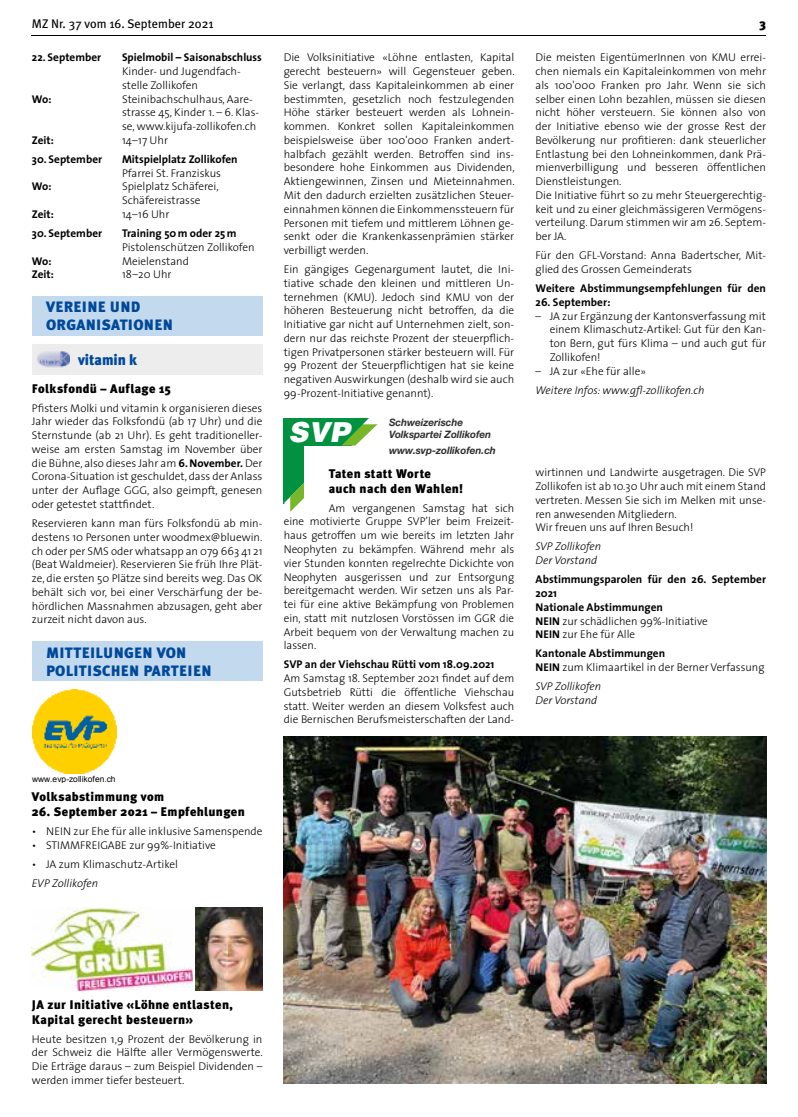
<style>
.page{position:relative;width:798px;height:1117px;background:#fff}
.page>*{position:absolute;margin:0;border:0;box-sizing:border-box;transform-origin:0 0}
.t1{font:italic 900 27.5px "Helvetica";color:#fff}
.t2{font:900 15px/18px "Meta Plus";color:#00489a}
.t3{font:900 15px "Meta Plus";color:#00489a;scale:.96 1}
.t4{font:900 12.5px/15px "Meta Plus";letter-spacing:.03em;color:#000}
.t5{font:12.5px "Meta Plus";color:#000}
.t6{font:300 11.25px/13.8px "The Sans";color:#000;text-align:justify}
.t7{font:700 11.25px/13.8px "The Sans";color:#000}
.t8{font:italic 300 11.25px/13.8px "The Sans";color:#000}
.t9{font:italic 700 10.25px/11.2px "Helvetica Neue";color:#2f2f2e}
.t10{font:8.5px "Arial";color:#000}
.s1{font-weight:700}
.s2{font-weight:300}
</style>
<div class="page">
<hr style="left:32px;top:35px;width:733px;height:1px;background:#000">
<div style="left:32px;top:641px;width:230px;height:39px;background:#c3daee"></div>
<img style="left:32px;top:907px;width:160px;height:82px">
<img style="left:195px;top:907px;width:67px;height:82px">
<div style="left:32px;top:344px;width:230px;height:30px;background:#ededed"></div>
<img style="left:37px;top:351px;width:33px;height:17px">
<div style="left:32px;top:296px;width:230px;height:39px;background:#c3daee"></div>
<img style="left:32px;top:689px;width:84px;height:84px">
<div style="left:284px;top:418px;width:85px;height:27px;background:#009240"></div>
<div style="left:284px;top:418px;width:20px;height:85px;background:#009240"></div>
<svg style="left:341px;top:418px;width:37px;height:28px"></svg>
<svg style="left:284px;top:483px;width:20px;height:29px"></svg>
<img style="left:283px;top:736px;width:482px;height:346px">
<p class="t5" style="left:32px;top:16px;width:183px">MZ Nr. 37 vom 16. September 2021</p>
<p class="t4" style="left:759px;top:16px;width:8px">3</p>
<p class="t7" style="left:32px;top:50px;width:71px">22. September</p>
<p class="t7" style="left:122px;top:50px;width:141px">Spielmobil – Saisonabschluss</p>
<p class="t6" style="left:122px;top:64px;width:120px">Kinder- und Jugendfach&shy;stelle Zollikofen</p>
<p class="t7" style="left:32px;top:92px;width:21px">Wo:</p>
<p class="t6" style="left:122px;top:91px;width:139px;text-align:left">Steinibachschulhaus, Aare&shy;strasse 45, Kinder 1. – 6. Klas&shy;se, www.kijufa-zollikofen.ch</p>
<p class="t7" style="left:32px;top:133px;width:23px">Zeit:</p>
<p class="t6" style="left:122px;top:133px;width:47px">14–17 Uhr</p>
<p class="t7" style="left:32px;top:152px;width:72px">30. September</p>
<p class="t7" style="left:122px;top:152px;width:117px">Mitspielplatz Zollikofen</p>
<p class="t6" style="left:122px;top:166px;width:101px">Pfarrei St. Franziskus</p>
<p class="t7" style="left:32px;top:179px;width:21px">Wo:</p>
<p class="t6" style="left:122px;top:179px;width:98px">Spielplatz Schäferei,<br>Schäfereistrasse</p>
<p class="t7" style="left:32px;top:207px;width:23px">Zeit:</p>
<p class="t6" style="left:122px;top:207px;width:49px">14–16 Uhr</p>
<p class="t7" style="left:32px;top:226px;width:72px">30. September</p>
<p class="t7" style="left:122px;top:226px;width:116px">Training 50 m oder 25 m</p>
<p class="t6" style="left:122px;top:240px;width:134px">Pistolenschützen Zollikofen</p>
<p class="t7" style="left:32px;top:253px;width:21px">Wo:</p>
<p class="t6" style="left:122px;top:253px;width:68px">Meielenstand</p>
<p class="t7" style="left:32px;top:267px;width:23px">Zeit:</p>
<p class="t6" style="left:122px;top:267px;width:51px">18–20 Uhr</p>
<h2 class="t2" style="left:46px;top:298px;width:128px">VEREINE UND<br>ORGANISATIONEN</h2>
<h2 class="t3" style="left:78px;top:351px;width:63px">vitamin k</h2>
<p class="t4" style="left:32px;top:380px;width:140px">Folksfondü – Auflage 15</p>
<p class="t6" style="left:32px;top:400px;width:232px">Pfisters Molki und vitamin k organisieren dieses Jahr wieder das Folksfondü (ab 17 Uhr) und die Sternstunde (ab 21 Uhr). Es geht traditioneller&shy;weise am ersten Samstag im November über die Bühne, also dieses Jahr am <span class="s1">6. November.</span> Der Corona-Situation ist geschuldet, dass der Anlass unter der Auflage GGG, also geimpft, genesen oder getestet stattfindet.</p>
<p class="t6" style="left:32px;top:516px;width:232px">Reservieren kann man fürs Folksfondü ab min&shy;destens 10 Personen unter woodmex@bluewin. ch oder per SMS oder whatsapp an 079 663 41 21 (Beat Waldmeier). Reservieren Sie früh Ihre Plät&shy;ze, die ersten 50 Plätze sind bereits weg. Das OK behält sich vor, bei einer Verschärfung der be&shy;hördlichen Massnahmen abzusagen, geht aber zurzeit nicht davon aus.</p>
<h2 class="t2" style="left:46px;top:643px;width:167px">MITTEILUNGEN VON<br>POLITISCHEN PARTEIEN</h2>
<p class="t10" style="left:32px;top:772px;width:85px">www.evp-zollikofen.ch</p>
<p class="t4" style="left:32px;top:789px;width:134px">Volksabstimmung vom</p>
<p class="t4" style="left:32px;top:804px;width:214px">26. September 2021 – Empfehlungen</p>
<p class="t6" style="left:32px;top:823px;width:232px">• NEIN zur Ehe für alle inklusive Samenspende</p>
<p class="t6" style="left:32px;top:837px;width:185px">• STIMMFREIGABE zur 99%-Initiative</p>
<p class="t6" style="left:32px;top:856px;width:147px">• JA zum Klimaschutz-Artikel</p>
<p class="t8" style="left:32px;top:875px;width:68px">EVP Zollikofen</p>
<p class="t6" style="left:283px;top:50px;width:232px">Die Volksinitiative «Löhne entlasten, Kapital gerecht besteuern» will Gegensteuer geben.<br>Sie verlangt, dass Kapitaleinkommen ab einer bestimmten, gesetzlich noch festzulegenden Höhe stärker besteuert werden als Lohnein&shy;kommen. Konkret sollen Kapitaleinkommen beispielsweise über 100'000 Franken andert&shy;halbfach gezählt werden. Betroffen sind ins&shy;besondere hohe Einkommen aus Dividenden, Aktiengewinnen, Zinsen und Mieteinnahmen.<br>Mit den dadurch erzielten zusätzlichen Steuer&shy;einnahmen können die Einkommenssteuern für Personen mit tiefem und mittlerem Löhnen ge&shy;senkt oder die Krankenkassenprämien stärker verbilligt werden.</p>
<p class="t6" style="left:283px;top:262px;width:232px">Ein gängiges Gegenargument lautet, die Ini&shy;tiative schade den kleinen und mittleren Un&shy;ternehmen (KMU). Jedoch sind KMU von der höheren Besteuerung nicht betroffen, da die Initiative gar nicht auf Unternehmen zielt, son&shy;dern nur das reichste Prozent der steuerpflich&shy;tigen Privatpersonen stärker besteuern will. Für 99 Prozent der Steuerpflichtigen hat sie keine negativen Auswirkungen (deshalb wird sie auch 99-Prozent-Initiative genannt).</p>
<h1 class="t1" style="left:288px;top:414px;width:63px">SVP</h1>
<p class="t9" style="left:389px;top:417px;width:104px">Schweizerische<br>Volkspartei Zollikofen</p>
<p class="t9" style="left:389px;top:444px;width:108px">www.svp-zollikofen.ch</p>
<p class="t4" style="left:328px;top:465px;width:136px">Taten statt Worte<br>auch nach den Wahlen!</p>
<p class="t6" style="left:283px;top:500px;width:232px;text-indent:45px">Am vergangenen Samstag hat sich eine motivierte Gruppe SVP’ler beim Freizeit&shy;haus getroffen um wie bereits im letzten Jahr Neophyten zu bekämpfen. Während mehr als vier Stunden konnten regelrechte Dickichte von Neophyten ausgerissen und zur Entsorgung bereitgemacht werden. Wir setzen uns als Par&shy;tei für eine aktive Bekämpfung von Problemen ein, statt mit nutzlosen Vorstössen im GGR die Arbeit bequem von der Verwaltung machen zu lassen.</p>
<p class="t7" style="left:283px;top:657px;width:212px">SVP an der Viehschau Rütti vom 18.09.2021</p>
<p class="t6" style="left:283px;top:671px;width:232px">Am Samstag 18. September 2021 findet auf dem Gutsbetrieb Rütti die öffentliche Viehschau statt. Weiter werden an diesem Volksfest auch die Bernischen Berufsmeisterschaften der Land-</p>
<p class="t6" style="left:535px;top:50px;width:232px;text-align:left">Die meisten EigentümerInnen von KMU errei&shy;chen niemals ein Kapitaleinkommen von mehr als 100'000 Franken pro Jahr. Wenn sie sich selber einen Lohn bezahlen, müssen sie diesen nicht höher versteuern. Sie können also von der Initiative ebenso wie der grosse Rest der Bevölkerung nur profitieren: dank steuerlicher Entlastung bei den Lohneinkommen, dank Prä&shy;mienverbilligung und besseren öffentlichen Dienstleistungen.<br>Die Initiative führt so zu mehr Steuergerechtig&shy;keit und zu einer gleichmässigeren Vermögens&shy;verteilung. Darum stimmen wir am 26. Septem&shy;ber JA.</p>
<p class="t6" style="left:535px;top:248px;width:232px">Für den GFL-Vorstand: Anna Badertscher, Mit&shy;glied des Grossen Gemeinderats</p>
<p class="t7" style="left:535px;top:281px;width:232px">Weitere Abstimmungsempfehlungen für den</p>
<p class="t7" style="left:535px;top:295px;width:76px">26. September:</p>
<p class="t6" style="left:549px;top:308px;width:218px;text-indent:-14px">– JA zur Ergänzung der Kantonsverfassung mit einem Klimaschutz-Artikel: Gut für den Kan&shy;ton Bern, gut fürs Klima – und auch gut für Zollikofen!</p>
<p class="t6" style="left:535px;top:363px;width:112px">– JA zur «Ehe für alle»</p>
<p class="t8" style="left:535px;top:382px;width:170px">Weitere Infos: www.gfl-zollikofen.ch</p>
<p class="t6" style="left:535px;top:465px;width:232px;text-align:left">wirtinnen und Landwirte ausgetragen. Die SVP Zollikofen ist ab 10.30 Uhr auch mit einem Stand vertreten. Messen Sie sich im Melken mit unse&shy;ren anwesenden Mitgliedern.<br>Wir freuen uns auf Ihren Besuch!</p>
<p class="t8" style="left:535px;top:539px;width:67px">SVP Zollikofen<br>Der Vorstand</p>
<p class="t7" style="left:535px;top:572px;width:232px">Abstimmungsparolen für den 26. September<br>2021<br>Nationale Abstimmungen<br>NEIN <span class="s2">zur schädlichen 99%-Initiative<br></span>NEIN <span class="s2">zur Ehe für Alle</span></p>
<p class="t6" style="left:535px;top:646px;width:230px"><span class="s1">Kantonale Abstimmungen<br>NEIN</span> zum Klimaartikel in der Berner Verfassung</p>
<p class="t8" style="left:535px;top:679px;width:67px">SVP Zollikofen<br>Der Vorstand</p>
<p class="t4" style="left:32px;top:996px;width:202px">JA zur Initiative «Löhne entlasten,<br>Kapital gerecht besteuern»</p>
<p class="t6" style="left:32px;top:1031px;width:232px">Heute besitzen 1,9 Prozent der Bevölkerung in der Schweiz die Hälfte aller Vermögenswerte.<br>Die Erträge daraus – zum Beispiel Dividenden – werden immer tiefer besteuert.</p>
</div>
